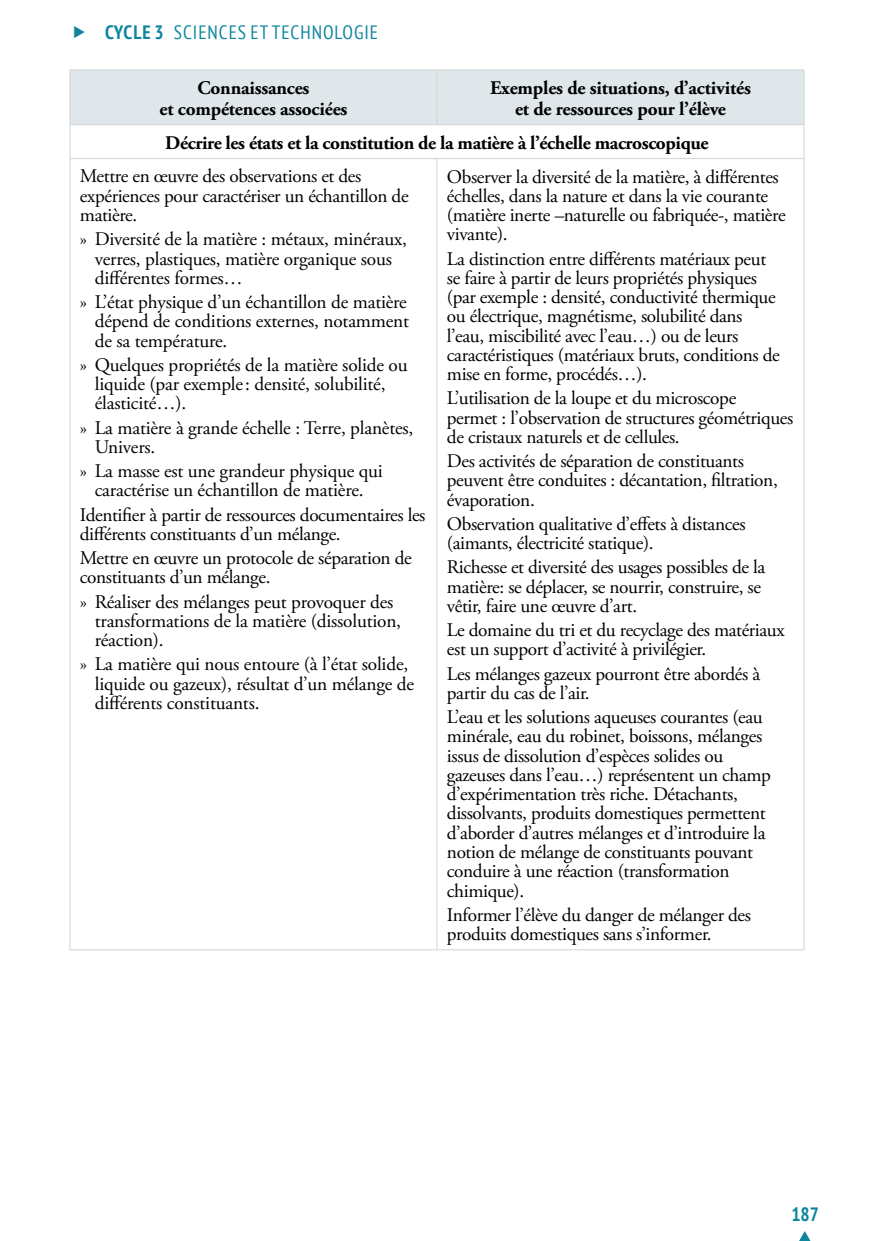
<style>
.page{position:relative;width:874px;height:1241px;background:#fff}
.page>*{position:absolute;margin:0;border:0;box-sizing:border-box;transform-origin:0 0}
.t1{font:19.25px/19.2px "Adobe Garamond Pro";letter-spacing:-.02em;color:#000}
.t2{font:700 19.25px/21px "Adobe Garamond Pro";letter-spacing:-.01em;color:#000;text-align:center}
.t3{font:condensed 19.25px "PT Sans";letter-spacing:.05em;color:#0e869e}
.t4{font:700 condensed 19.25px "PT Sans";color:#0e869e}
.s1{font-weight:400}
</style>
<div class="page">
<svg style="left:799px;top:1231px;width:11px;height:9px"></svg>
<div style="left:70px;top:70px;width:733px;height:54px;background:#dfe7eb"></div>
<hr style="left:69px;top:69px;width:368px;height:1px;background:#d1d3d4">
<hr style="left:69px;top:70px;width:1px;height:54px;background:#d1d3d4">
<hr style="left:437px;top:69px;width:367px;height:1px;background:#d1d3d4">
<hr style="left:436px;top:70px;width:1px;height:54px;background:#d1d3d4">
<hr style="left:803px;top:70px;width:1px;height:54px;background:#d1d3d4">
<hr style="left:69px;top:124px;width:368px;height:1px;background:#d1d3d4">
<hr style="left:69px;top:125px;width:1px;height:33px;background:#d1d3d4">
<hr style="left:437px;top:124px;width:367px;height:1px;background:#d1d3d4">
<hr style="left:803px;top:125px;width:1px;height:33px;background:#d1d3d4">
<hr style="left:69px;top:158px;width:368px;height:1px;background:#d1d3d4">
<hr style="left:69px;top:159px;width:1px;height:790px;background:#d1d3d4">
<hr style="left:437px;top:158px;width:367px;height:1px;background:#d1d3d4">
<hr style="left:436px;top:159px;width:1px;height:790px;background:#d1d3d4">
<hr style="left:803px;top:159px;width:1px;height:790px;background:#d1d3d4">
<hr style="left:69px;top:949px;width:368px;height:1px;background:#d1d3d4">
<hr style="left:437px;top:949px;width:367px;height:1px;background:#d1d3d4">
<p class="t4" style="left:105px;top:20px;width:78px">Cycle 3 <span class="s1">SCIE</span></p>
<p class="t3" style="left:207px;top:20px;width:155px">NCES ET TECHNOLOGIE</p>
<p class="t2" style="left:159px;top:78px;width:189px">Connaissances<br>et compétences associées</p>
<p class="t2" style="left:490px;top:78px;width:262px">Exemples de situations, d’activités et de ressources pour l’élève</p>
<p class="t2" style="left:165px;top:132px;width:544px">Décrire les états et la constitution de la matière à l’échelle macroscopique</p>
<p class="t1" style="left:80px;top:167px;width:330px">Mettre en œuvre des observations et des expériences pour caractériser un échantillon de matière.</p>
<p class="t1" style="left:95px;top:230px;width:313px;text-indent:-15px">» Diversité de la matière : métaux, minéraux, verres, plastiques, matière organique sous différentes formes…</p>
<p class="t1" style="left:95px;top:293px;width:316px;text-align:justify;text-indent:-15px">» L’état physique d’un échantillon de matière dépend de conditions externes, notamment de sa température.</p>
<p class="t1" style="left:95px;top:355px;width:314px;text-indent:-15px">» Quelques propriétés de la matière solide ou liquide (par exemple: densité, solubilité, élasticité…).</p>
<p class="t1" style="left:95px;top:418px;width:320px;text-indent:-15px">» La matière à grande échelle : Terre, planètes,<br>Univers.</p>
<p class="t1" style="left:80px;top:462px;width:304px;text-align:center">» La masse est une grandeur physique qui caractérise un échantillon de matière.</p>
<p class="t1" style="left:80px;top:505px;width:347px">Identifier à partir de ressources documentaires les différents constituants d’un mélange.</p>
<p class="t1" style="left:80px;top:549px;width:333px">Mettre en œuvre un protocole de séparation de constituants d’un mélange.</p>
<p class="t1" style="left:95px;top:592px;width:307px;text-indent:-15px">» Réaliser des mélanges peut provoquer des transformations de la matière (dissolution, réaction).</p>
<p class="t1" style="left:95px;top:655px;width:320px;text-indent:-15px">» La matière qui nous entoure (à l’état solide, liquide ou gazeux), résultat d’un mélange de différents constituants.</p>
<p class="t1" style="left:446px;top:167px;width:340px">Observer la diversité de la matière, à différentes échelles, dans la nature et dans la vie courante (matière inerte –naturelle ou fabriquée-, matière vivante).</p>
<p class="t1" style="left:446px;top:249px;width:334px">La distinction entre différents matériaux peut se faire à partir de leurs propriétés physiques (par exemple : densité, conductivité thermique ou électrique, magnétisme, solubilité dans l’eau, miscibilité avec l’eau…) ou de leurs caractéristiques (matériaux bruts, conditions de mise en forme, procédés…).</p>
<p class="t1" style="left:446px;top:389px;width:348px">L’utilisation de la loupe et du microscope<br>permet : l’observation de structures géométriques de cristaux naturels et de cellules.</p>
<p class="t1" style="left:446px;top:452px;width:332px">Des activités de séparation de constituants peuvent être conduites : décantation, filtration, évaporation.</p>
<p class="t1" style="left:446px;top:515px;width:300px">Observation qualitative d’effets à distances (aimants, électricité statique).</p>
<p class="t1" style="left:446px;top:558px;width:320px">Richesse et diversité des usages possibles de la matière: se déplacer, se nourrir, construire, se vêtir, faire une œuvre d’art.</p>
<p class="t1" style="left:446px;top:621px;width:339px">Le domaine du tri et du recyclage des matériaux est un support d’activité à privilégier.</p>
<p class="t1" style="left:446px;top:664px;width:314px">Les mélanges gazeux pourront être abordés à partir du cas de l’air.</p>
<p class="t1" style="left:446px;top:708px;width:325px">L’eau et les solutions aqueuses courantes (eau minérale, eau du robinet, boissons, mélanges issus de dissolution d’espèces solides ou gazeuses dans l’eau…) représentent un champ d’expérimentation très riche. Détachants, dissolvants, produits domestiques permettent d’aborder d’autres mélanges et d’introduire la notion de mélange de constituants pouvant conduire à une réaction (transformation chimique).</p>
<p class="t1" style="left:446px;top:905px;width:305px">Informer l’élève du danger de mélanger des produits domestiques sans s’informer.</p>
<p class="t4" style="left:791px;top:1201px;width:29px">187</p>
</div>
